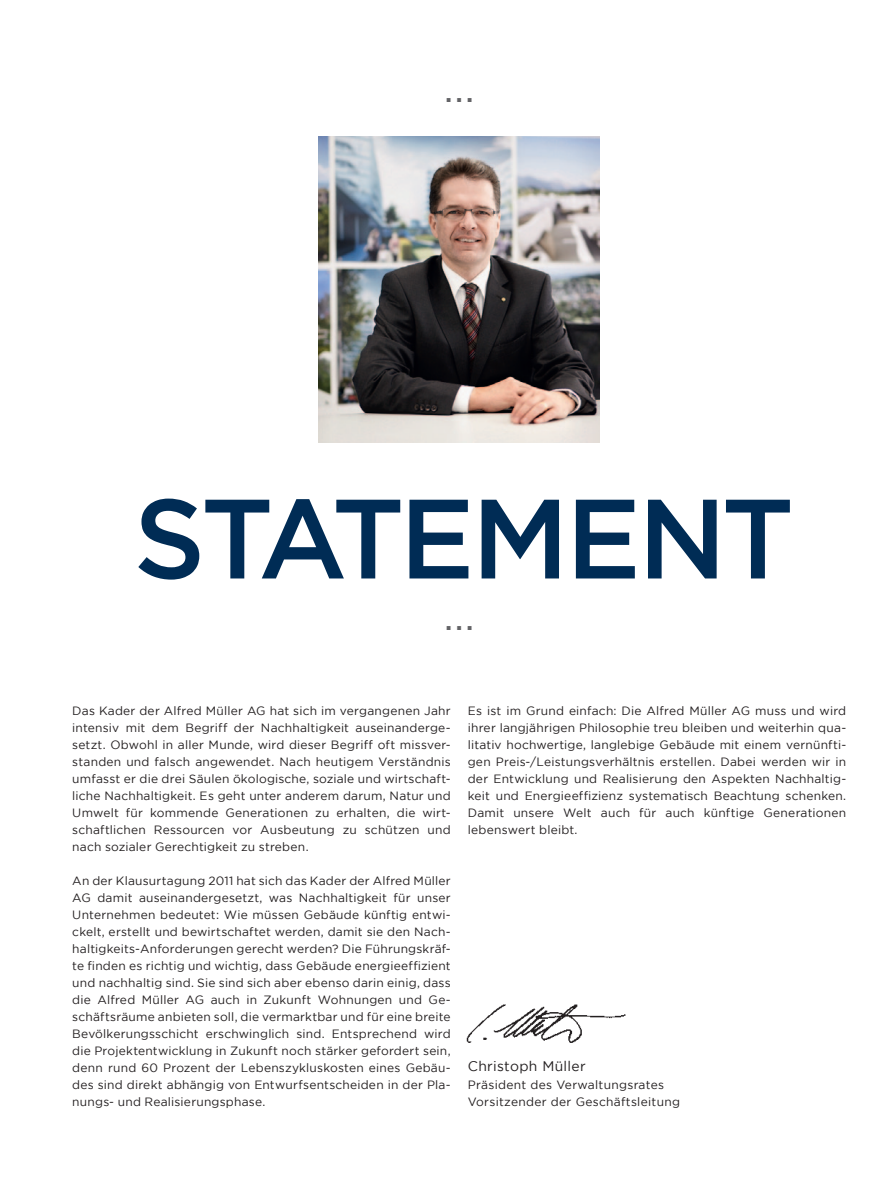
<style>
.page{position:relative;width:893px;height:1191px;background:#fff}
.page>*{position:absolute;margin:0;border:0;box-sizing:border-box;transform-origin:0 0}
.t1{font:500 112.5px "Gotham HTF";letter-spacing:-.09em;color:#002c55}
.t2{font:31.5px "Rockwell";color:#636366}
.t3{font:13.8px "Gotham HTF";letter-spacing:.025em;color:#231f20}
.t4{font:12px/17px "Gotham HTF";letter-spacing:.02em;color:#231f20;text-align:justify}
</style>
<div class="page">
<img style="left:319px;top:136px;width:281px;height:306px">
<img style="left:466px;top:1004px;width:160px;height:39px">
<h2 class="t2" style="left:443px;top:73px;width:33px">…</h2>
<h1 class="t1" style="left:133px;top:475px;width:342px">STATEME</h1>
<h1 class="t1" style="left:638px;top:475px;width:158px">NT</h1>
<h2 class="t2" style="left:443px;top:601px;width:33px">…</h2>
<p class="t4" style="left:72px;top:701px;width:380px">Das Kader der Alfred Müller AG hat sich im vergangenen Jahr intensiv mit dem Begriff der Nachhaltigkeit auseinanderge&shy;setzt. Obwohl in aller Munde, wird dieser Begriff oft missver&shy;standen und falsch angewendet. Nach heutigem Verständnis umfasst er die drei Säulen ökologische, soziale und wirtschaft&shy;liche Nachhaltigkeit. Es geht unter anderem darum, Natur und U mwelt für kommende Generationen zu erhalten, die wirt&shy;schaftlichen Ressourcen vor Ausbeutung zu schützen und nach sozialer Gerechtigkeit zu streben.</p>
<p class="t4" style="left:72px;top:871px;width:380px">An der Klausurtagung 2011 hat sich das Kader der Alfred Müller AG damit auseinandergesetzt, was Nachhaltigkeit für unser U nternehmen bedeutet: Wie müssen Gebäude künftig entwi&shy;ckelt, erstellt und bewirtschaftet werden, damit sie den Nach&shy;haltigkeits-Anforderungen gerecht werden? Die Führungskräf&shy;te finden es richtig und wichtig, dass Gebäude energieeffizient und nachhaltig sind. Sie sind sich aber ebenso darin einig, dass die Alfred M üller AG auch in Zukunft Wohnungen und Ge&shy;schäftsräume anbieten soll, die vermarktbar und für eine breite Bevölkerungsschicht erschwinglich sind. Entsprechend wird die Projektentwicklung in Zukunft noch stärker gefordert sein, denn rund 60 Prozent der Lebenszykluskosten eines Gebäu&shy;des sind direkt abhängig von Entwurfsentscheiden in der Pla&shy;nungs- und Realisierungsphase.</p>
<p class="t4" style="left:468px;top:701px;width:380px">Es ist im Grund einfach: Die Alfred Müller AG muss und wird ihrer langjährigen Philosophie treu bleiben und weiterhin qua&shy;litativ hochwertige, langlebige Gebäude mit einem vernünfti&shy;gen Preis-/Leistungsverhältnis erstellen. Dabei werden wir in der Entwicklung und Realisierung den Aspekten Nachhaltig&shy;keit und Energieeffizienz systematisch Beachtung schenken.<br>Damit unsere Welt auch für auch künftige Generationen lebenswert bleibt.</p>
<p class="t3" style="left:468px;top:1058px;width:120px">Christoph Müller</p>
<p class="t4" style="left:468px;top:1076px;width:214px">Präsident des Verwaltungsrates<br>Vorsitzender der Geschäftsleitung</p>
</div>
